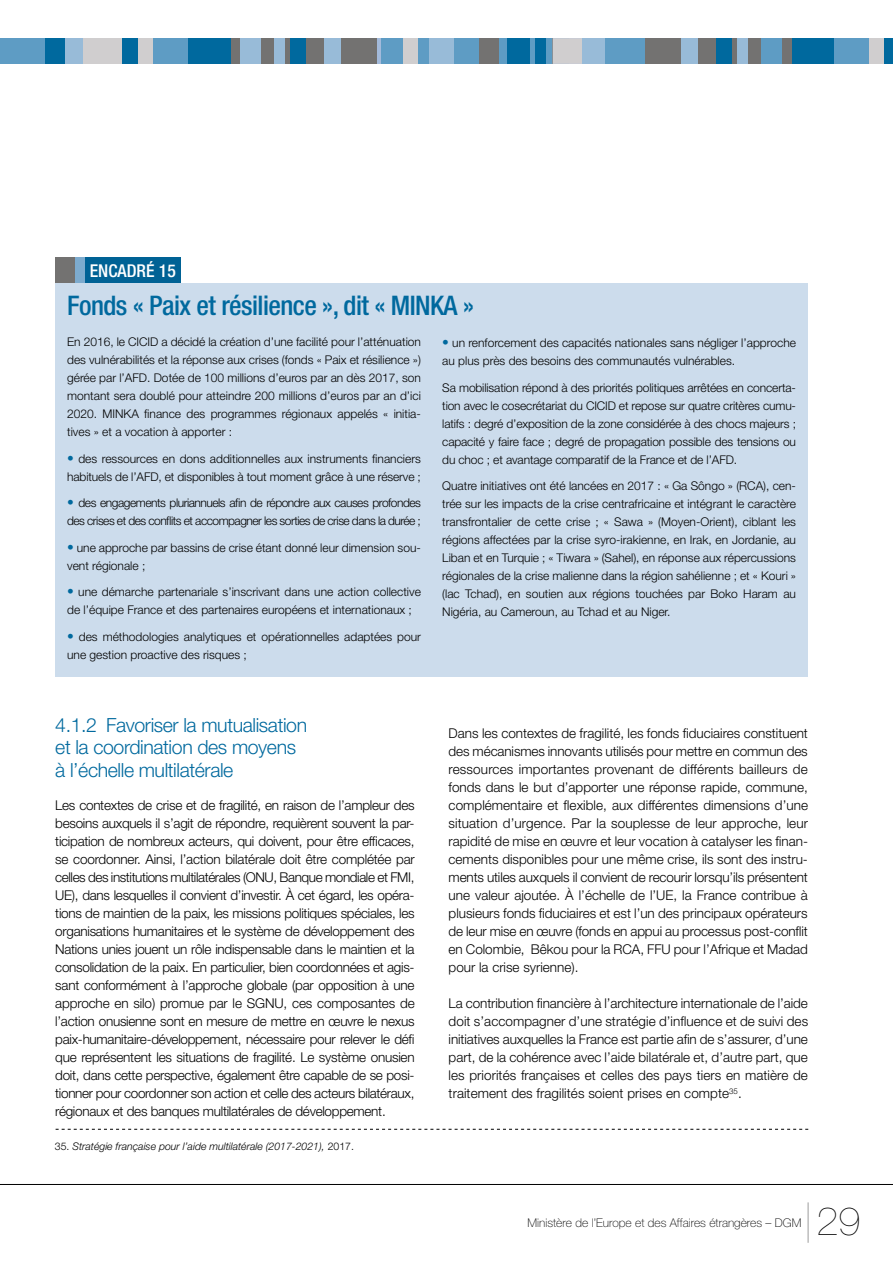
<style>
.page{position:relative;width:893px;height:1263px;background:#fff}
.page>*{position:absolute;margin:0;border:0;box-sizing:border-box;transform-origin:0 0}
.t1{font:200 39.6px "Helvetica Neue LT Std";color:#000}
.t2{font:500 condensed 27px "Helvetica Neue LT Std";letter-spacing:-.02em;color:#00699e}
.t3{font:300 19.5px/22.5px "Helvetica Neue LT Std";letter-spacing:-.02em;color:#00699e}
.t4{font:500 condensed 17.7px "Helvetica Neue LT Std";color:#fff}
.t5{font:300 13.5px/18px "Helvetica Neue LT Std";letter-spacing:-.005em;color:#000;text-align:justify}
.t6{font:300 12px/18px "Helvetica Neue LT Std";color:#000}
.t7{font:300 12px/18px "Helvetica Neue LT Std";letter-spacing:-.04em;color:#000}
.t8{font:100 12px "Helvetica Neue LT Std";color:#000}
.t9{font:italic 300 10.5px "Helvetica Neue LT Std";color:#000}
.s1{font-size:13.5px;color:#00699e}
.s2{font-style:normal}
</style>
<div class="page">
<hr style="left:0;top:1184px;width:893px;height:1px;background:#000">
<hr style="left:808px;top:1202px;width:1px;height:41px;background:#9d9d9c">
<div style="left:44px;top:38px;width:336px;height:26px;background:#737271"></div>
<div style="left:60px;top:38px;width:24px;height:26px;background:#98bbd8"></div>
<div style="left:84px;top:38px;width:69px;height:26px;background:#d0cecf"></div>
<div style="left:186px;top:38px;width:44px;height:26px;background:#00699e"></div>
<div style="left:240px;top:38px;width:21px;height:26px;background:#98bbd8"></div>
<div style="left:44px;top:38px;width:21px;height:26px;background:#00699e"></div>
<div style="left:274px;top:38px;width:11px;height:26px;background:#98bbd8"></div>
<div style="left:291px;top:38px;width:15px;height:26px;background:#00699e"></div>
<div style="left:324px;top:38px;width:17px;height:26px;background:#98bbd8"></div>
<div style="left:0;top:38px;width:45px;height:26px;background:#5e9cc4"></div>
<div style="left:122px;top:38px;width:16px;height:26px;background:#00699e"></div>
<div style="left:153px;top:38px;width:35px;height:26px;background:#5e9cc4"></div>
<svg style="left:377px;top:38px;width:5px;height:26px"></svg>
<div style="left:642px;top:38px;width:251px;height:26px;background:#737271"></div>
<div style="left:382px;top:38px;width:170px;height:26px;background:#5e9cc4"></div>
<div style="left:869px;top:38px;width:24px;height:26px;background:#d0cecf"></div>
<div style="left:479px;top:38px;width:19px;height:26px;background:#737271"></div>
<div style="left:792px;top:38px;width:44px;height:26px;background:#00699e"></div>
<div style="left:761px;top:38px;width:21px;height:26px;background:#5e9cc4"></div>
<div style="left:737px;top:38px;width:11px;height:26px;background:#98bbd8"></div>
<div style="left:716px;top:38px;width:15px;height:26px;background:#00699e"></div>
<div style="left:681px;top:38px;width:17px;height:26px;background:#98bbd8"></div>
<div style="left:404px;top:38px;width:14px;height:26px;background:#d0cecf"></div>
<div style="left:429px;top:38px;width:24px;height:26px;background:#98bbd8"></div>
<div style="left:507px;top:38px;width:22px;height:26px;background:#00699e"></div>
<svg style="left:552px;top:38px;width:31px;height:26px"></svg>
<div style="left:535px;top:38px;width:11px;height:26px;background:#00699e"></div>
<div style="left:884px;top:38px;width:9px;height:26px;background:#00699e"></div>
<div style="left:834px;top:38px;width:35px;height:26px;background:#5e9cc4"></div>
<div style="left:604px;top:38px;width:41px;height:26px;background:#5e9cc4"></div>
<div style="left:583px;top:38px;width:22px;height:26px;background:#98bbd8"></div>
<div style="left:55px;top:283px;width:753px;height:393px;background:#ccdcec"></div>
<div style="left:55px;top:257px;width:126px;height:26px;background:#006295"></div>
<div style="left:55px;top:257px;width:21px;height:26px;background:#737271"></div>
<div style="left:76px;top:257px;width:9px;height:26px;background:#7dabce"></div>
<svg style="left:56px;top:1129px;width:752px;height:1px"></svg>
<h3 class="t4" style="left:90px;top:260px;width:88px">ENCADRÉ 15</h3>
<h2 class="t2" style="left:67px;top:289px;width:408px">Fonds « Paix et résilience », dit « MINKA »</h2>
<p class="t6" style="left:67px;top:333px;width:355px;text-align:justify">En 2016, le CICID a décidé la création d’une facilité pour l’atténuation des vulnérabilités et la réponse aux crises (fonds « Paix et résilience ») gérée par l’AFD. Dotée de 100 millions d’euros par an dès 2017, son montant sera doublé pour atteindre 200 millions d’euros par an d’ici 2020. MINKA finance des programmes régionaux appelés « initia&shy;tives » et a vocation à apporter :</p>
<p class="t6" style="left:67px;top:449px;width:355px"><span class="s1">•</span> des ressources en dons additionnelles aux instruments financiers habituels de l’AFD, et disponibles à tout moment grâce à une réserve ;</p>
<p class="t7" style="left:67px;top:494px;width:355px"><span class="s1">•</span> des engagements pluriannuels afin de répondre aux causes profondes des crises et des conflits et accompagner les sorties de crise dans la durée ;</p>
<p class="t6" style="left:67px;top:538px;width:355px"><span class="s1">•</span> une approche par bassins de crise étant donné leur dimension sou&shy;vent régionale ;</p>
<p class="t6" style="left:67px;top:583px;width:355px"><span class="s1">•</span> une démarche partenariale s’inscrivant dans une action collective de l’équipe France et des partenaires européens et internationaux ;</p>
<p class="t6" style="left:67px;top:627px;width:355px"><span class="s1">•</span> des méthodologies analytiques et opérationnelles adaptées pour une gestion proactive des risques ;</p>
<p class="t6" style="left:442px;top:334px;width:355px"><span class="s1">•</span> un renforcement des capacités nationales sans négliger l’approche au plus près des besoins des communautés vulnérables.</p>
<p class="t6" style="left:442px;top:378px;width:355px;text-align:justify">Sa mobilisation répond à des priorités politiques arrêtées en concerta&shy;tion avec le cosecrétariat du CICID et repose sur quatre critères cumu&shy;latifs : degré d’exposition de la zone considérée à des chocs majeurs ; capacité y faire face ; degré de propagation possible des tensions ou du choc ; et avantage comparatif de la France et de l’AFD.</p>
<p class="t6" style="left:442px;top:477px;width:355px;text-align:justify">Quatre initiatives ont été lancées en 2017 : « Ga Sôngo » (RCA), cen&shy;trée sur les impacts de la crise centrafricaine et intégrant le caractère transfrontalier de cette crise ; « Sawa » (Moyen-Orient), ciblant les régions affectées par la crise syro-irakienne, en Irak, en Jordanie, au Liban et en Turquie ; « Tiwara » (Sahel), en réponse aux répercussions régionales de la crise malienne dans la région sahélienne ; et « Kouri » (lac Tchad), en soutien aux régions touchées par Boko Haram au Nigéria, au Cameroun, au Tchad et au Niger.</p>
<h3 class="t3" style="left:55px;top:713px;width:253px">4.1.2 Favoriser la mutualisation et la coordination des moyens à l’échelle multilatérale</h3>
<p class="t5" style="left:55px;top:796px;width:361px">Les contextes de crise et de fragilité, en raison de l’ampleur des besoins auxquels il s’agit de répondre, requièrent souvent la par&shy;ticipation de nombreux acteurs, qui doivent, pour être efficaces, se coordonner. Ainsi, l’action bilatérale doit être complétée par celles des institutions multilatérales (ONU, Banque mondiale et FMI, UE), dans lesquelles il convient d’investir. À cet égard, les opéra&shy;tions de maintien de la paix, les missions politiques spéciales, les organisations humanitaires et le système de développement des Nations unies jouent un rôle indispensable dans le maintien et la consolidation de la paix. En particulier, bien coordonnées et agis&shy;sant conformément à l’approche globale (par opposition à une approche en silo) promue par le SGNU, ces composantes de l’action onusienne sont en mesure de mettre en œuvre le nexus paix-humanitaire-développement, nécessaire pour relever le défi que représentent les situations de fragilité. Le système onusien doit, dans cette perspective, également être capable de se posi&shy;tionner pour coordonner son action et celle des acteurs bilatéraux, régionaux et des banques multilatérales de développement.</p>
<p class="t9" style="left:55px;top:1140px;width:300px"><span class="s2">35.</span> Stratégie française pour l’aide multilatérale (2017-2021), <span class="s2">2017.</span></p>
<p class="t5" style="left:449px;top:724px;width:361px">Dans les contextes de fragilité, les fonds fiduciaires constituent des mécanismes innovants utilisés pour mettre en commun des ressources importantes provenant de différents bailleurs de fonds dans le but d’apporter une réponse rapide, commune, complémentaire et flexible, aux différentes dimensions d’une situation d’urgence. Par la souplesse de leur approche, leur rapidité de mise en œuvre et leur vocation à catalyser les finan&shy;cements disponibles pour une même crise, ils sont des instru&shy;ments utiles auxquels il convient de recourir lorsqu’ils présentent une valeur ajoutée. À l’échelle de l’UE, la France contribue à plusieurs fonds fiduciaires et est l’un des principaux opérateurs de leur mise en œuvre (fonds en appui au processus post-conflit en Colombie, Bêkou pour la RCA, FFU pour l’Afrique et Madad pour la crise syrienne).</p>
<p class="t5" style="left:449px;top:994px;width:361px">La contribution financière à l’architecture internationale de l’aide doit s’accompagner d’une stratégie d’influence et de suivi des initiatives auxquelles la France est partie afin de s’assurer, d’une part, de la cohérence avec l’aide bilatérale et, d’autre part, que les priorités françaises et celles des pays tiers en matière de traitement des fragilités soient prises en compte<sup>35</sup>.</p>
<p class="t8" style="left:527px;top:1216px;width:276px">Ministère de l’Europe et des Affaires étrangères – DGM</p>
<h1 class="t1" style="left:816px;top:1198px;width:46px">29</h1>
</div>
